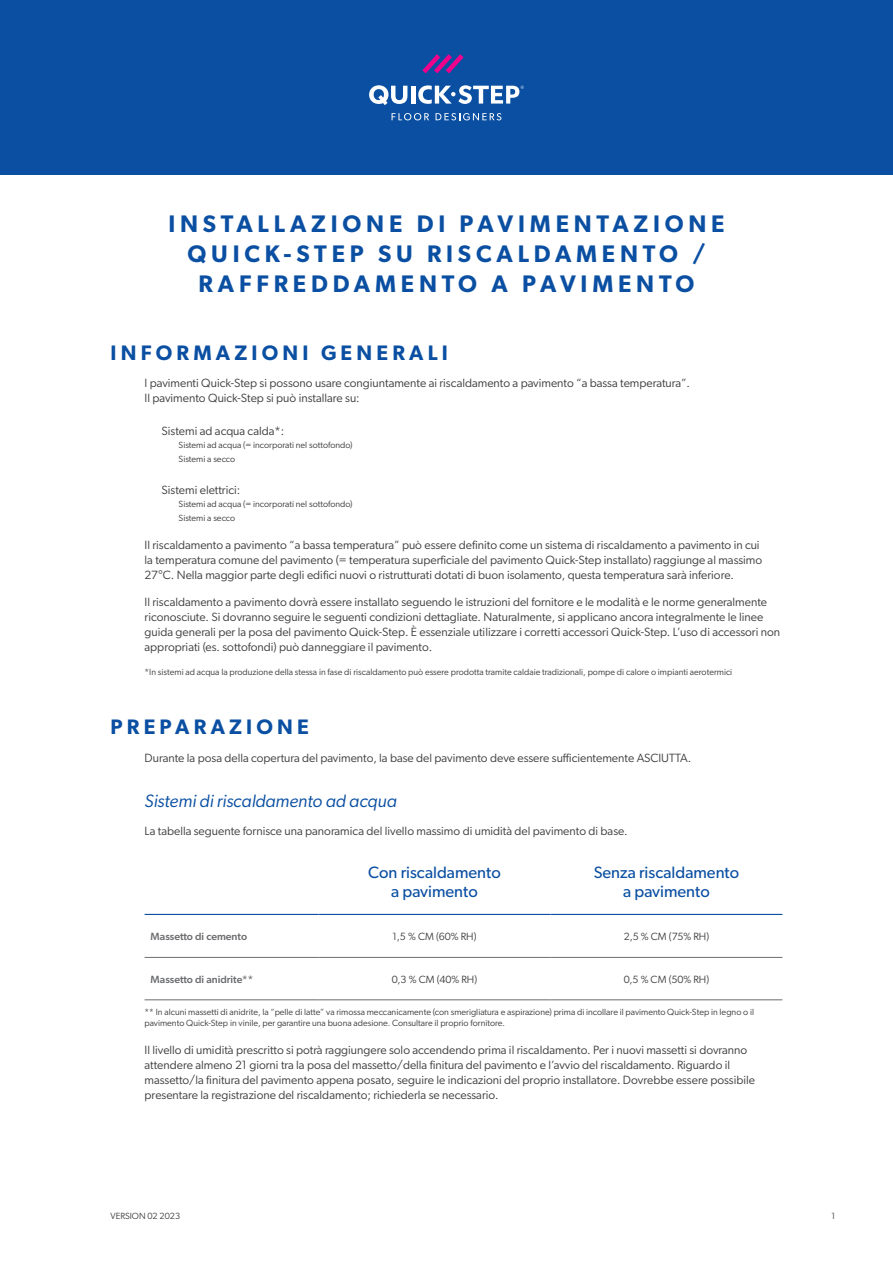
<style>
.page{position:relative;width:893px;height:1263px;background:#fff}
.page>*{position:absolute;margin:0;border:0;box-sizing:border-box;transform-origin:0 0}
.T0_-_Title{font:600 24px/30px "Gibson";letter-spacing:.2em;color:#0a4fa2;text-align:center}
.T1_-_Title{font:600 21px "Gibson";letter-spacing:.2em;color:#0a4fa2}
.T2_-_Title{font:italic 18px "Gibson";color:#0a4fa2}
.Table_-_Header_-_Big{font:16.5px/19.5px "Gibson";color:#0a4fa2;text-align:center}
.Body{font:12px/15px "Gibson";color:#3e3e3f}
.Bullets_-_No_Spacing{font:12px "Gibson";color:#3e3e3f}
.Table_-_Body{font:10.5px "Gibson";color:#3e3e3f}
.Table_-_Body_-_Left{font:500 10.5px "Gibson";color:#6c6d70}
.Annotation{font:9px/10.8px "Gibson";color:#3e3e3f}
.Bullets_-_Level_2{font:9px "Gibson";color:#3e3e3f}
</style>
<div class="page">
<div style="left:0;top:0;width:893px;height:174px;background:#0a4fa2"></div>
<svg style="left:392px;top:113px;width:37px;height:7px"></svg>
<svg style="left:436px;top:113px;width:65px;height:7px"></svg>
<svg style="left:422px;top:54px;width:42px;height:19px"></svg>
<svg style="left:369px;top:85px;width:38px;height:20px"></svg>
<hr style="left:411px;top:86px;width:4px;height:18px;background:#fff">
<svg style="left:418px;top:85px;width:106px;height:19px"></svg>
<hr style="left:145px;top:914px;width:173px;height:1px;background:#0a4fa2">
<hr style="left:318px;top:914px;width:232px;height:1px;background:#0a4fa2">
<hr style="left:550px;top:914px;width:232px;height:1px;background:#0a4fa2">
<hr style="left:145px;top:957px;width:173px;height:1px;background:#6c6d70">
<hr style="left:318px;top:957px;width:232px;height:1px;background:#6c6d70">
<hr style="left:550px;top:957px;width:232px;height:1px;background:#6c6d70">
<hr style="left:145px;top:999px;width:173px;height:1px;background:#6c6d70">
<hr style="left:318px;top:999px;width:232px;height:1px;background:#6c6d70">
<hr style="left:550px;top:999px;width:232px;height:1px;background:#6c6d70">
<p class="T0_-_Title" style="left:168px;top:208px;width:558px">INSTALLAZIONE DI PAVIMENTAZIONE<br>QUICK-STEP SU RISCALDAMENTO /<br>RAFFREDDAMENTO A PAVIMENTO</p>
<p class="T1_-_Title" style="left:111px;top:340px;width:339px">INFORMAZIONI GENERALI</p>
<p class="Body" style="left:145px;top:375px;width:547px">I pavimenti Quick-Step si possono usare congiuntamente ai riscaldamento a pavimento “a bassa temperatura”.<br>Il pavimento Quick-Step si può installare su:</p>
<p class="Bullets_-_No_Spacing" style="left:162px;top:423px;width:124px">Sistemi ad acqua calda*:</p>
<p class="Bullets_-_Level_2" style="left:179px;top:440px;width:176px">Sistemi ad acqua (= incorporati nel sottofondo)</p>
<p class="Bullets_-_Level_2" style="left:179px;top:453px;width:58px">Sistemi a secco</p>
<p class="Bullets_-_No_Spacing" style="left:162px;top:482px;width:80px">Sistemi elettrici:</p>
<p class="Bullets_-_Level_2" style="left:179px;top:499px;width:176px">Sistemi ad acqua (= incorporati nel sottofondo)</p>
<p class="Bullets_-_Level_2" style="left:179px;top:512px;width:58px">Sistemi a secco</p>
<p class="Body" style="left:145px;top:537px;width:619px">Il riscaldamento a pavimento “a bassa temperatura” può essere definito come un sistema di riscaldamento a pavimento in cui la temperatura comune del pavimento (= temperatura superficiale del pavimento Quick-Step installato) raggiunge al massimo<br>27°C. Nella maggior parte degli edifici nuovi o ristrutturati dotati di buon isolamento, questa temperatura sarà inferiore.</p>
<p class="Body" style="left:145px;top:595px;width:637px">Il riscaldamento a pavimento dovrà essere installato seguendo le istruzioni del fornitore e le modalità e le norme generalmente riconosciute. Si dovranno seguire le seguenti condizioni dettagliate. Naturalmente, si applicano ancora integralmente le linee guida generali per la posa del pavimento Quick-Step. È essenziale utilizzare i corretti accessori Quick-Step. L’uso di accessori non appropriati (es. sottofondi) può danneggiare il pavimento.</p>
<p class="Annotation" style="left:145px;top:666px;width:589px">*In sistemi ad acqua la produzione della stessa in fase di riscaldamento può essere prodotta tramite caldaie tradizionali, pompe di calore o impianti aerotermici</p>
<p class="T1_-_Title" style="left:111px;top:714px;width:200px">PREPARAZIONE</p>
<p class="Body" style="left:145px;top:750px;width:548px">Durante la posa della copertura del pavimento, la base del pavimento deve essere sufficientemente ASCIUTTA.</p>
<p class="T2_-_Title" style="left:145px;top:790px;width:254px">Sistemi di riscaldamento ad acqua</p>
<p class="Body" style="left:145px;top:823px;width:485px">La tabella seguente fornisce una panoramica del livello massimo di umidità del pavimento di base.</p>
<p class="Table_-_Header_-_Big" style="left:368px;top:862px;width:134px">Con riscaldamento a pavimento</p>
<p class="Table_-_Header_-_Big" style="left:594px;top:862px;width:147px">Senza riscaldamento a pavimento</p>
<p class="Table_-_Body_-_Left" style="left:151px;top:930px;width:98px">Massetto di cemento</p>
<p class="Table_-_Body" style="left:392px;top:930px;width:86px">1,5 % CM (60% RH)</p>
<p class="Table_-_Body" style="left:624px;top:930px;width:87px">2,5 % CM (75% RH)</p>
<p class="Table_-_Body_-_Left" style="left:151px;top:973px;width:104px">Massetto di anidrite**</p>
<p class="Table_-_Body" style="left:392px;top:973px;width:87px">0,3 % CM (40% RH)</p>
<p class="Table_-_Body" style="left:624px;top:973px;width:87px">0,5 % CM (50% RH)</p>
<p class="Annotation" style="left:145px;top:1006px;width:611px">** In alcuni massetti di anidrite, la “pelle di latte” va rimossa meccanicamente (con smerigliatura e aspirazione) prima di incollare il pavimento Quick-Step in legno o il pavimento Quick-Step in vinile, per garantire una buona adesione. Consultare il proprio fornitore.</p>
<p class="Body" style="left:145px;top:1042px;width:612px">Il livello di umidità prescritto si potrà raggiungere solo accendendo prima il riscaldamento. Per i nuovi massetti si dovranno attendere almeno 21 giorni tra la posa del massetto/della finitura del pavimento e l’avvio del riscaldamento. Riguardo il massetto/la finitura del pavimento appena posato, seguire le indicazioni del proprio installatore. Dovrebbe essere possibile presentare la registrazione del riscaldamento; richiederla se necessario.</p>
<p class="Annotation" style="left:111px;top:1210px;width:71px">VERSION 02 2023</p>
<p class="Annotation" style="left:831px;top:1210px;width:5px">1</p>
</div>
